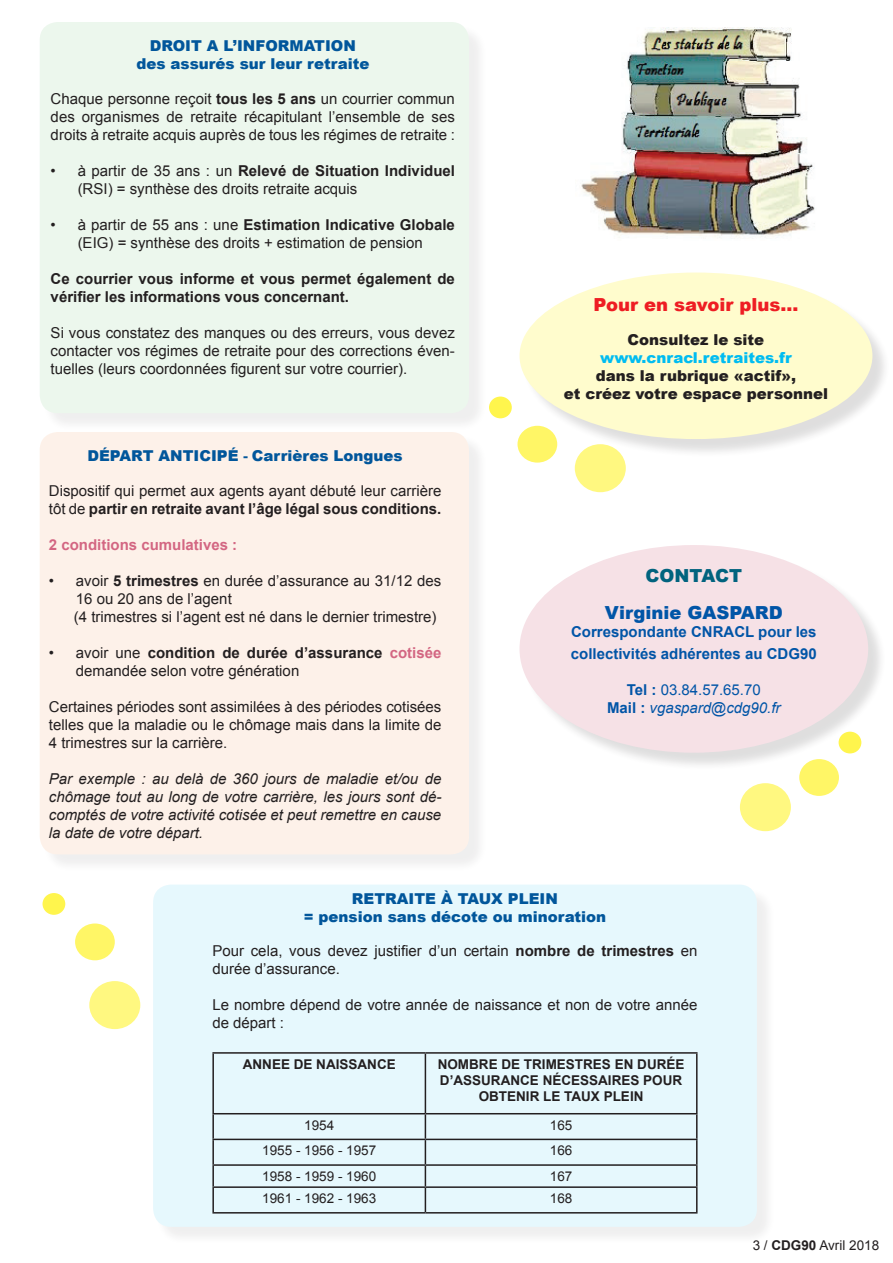
<style>
.page{position:relative;width:893px;height:1263px;background:#fff}
.page>*{position:absolute;margin:0;border:0;box-sizing:border-box;transform-origin:0 0}
.t1{font:900 18px "Arial";color:#ee1d23}
.t2{font:900 18px "Arial";color:#0155a7}
.t3{font:900 18px "Arial";color:#01637e}
.t4{font:15px/18px "Arial";color:#231f20}
.t5{font:italic 15px/18px "Arial";color:#231f20;text-align:justify}
.t6{font:900 15px/18px "Arial";color:#01569b;text-align:center}
.t7{font:700 15px/18px "Arial";color:#231f20}
.t8{font:900 15px/18px "Arial";color:#231f20;text-align:center}
.t9{font:700 15px/21.6px "Arial";color:#0155a7}
.t10{font:italic 15px/18px "Arial";color:#0155a7;text-align:center}
.t11{font:700 15px "Arial";color:#d36682}
.t12{font:900 15px "Arial";color:#00bcf1}
.t13{font:700 13.5px/16.2px "Arial";color:#231f20;text-align:center}
.t14{font:13.5px "Arial";color:#231f20}
.s1{font-weight:700}
.s2{font-weight:700;color:#d36682}
.s3{font-weight:700;font-style:normal}
.s4{font-style:normal}
</style>
<div class="page">
<div style="left:155px;top:887px;width:621px;height:358px;background:#f3f3f3"></div>
<div style="left:153px;top:884px;width:604px;height:343px;background:#e6f8fd;border-radius:18px"></div>
<div style="left:522px;top:547px;width:365px;height:224px;background:#231f20;opacity:.75"></div>
<div style="left:519px;top:545px;width:349px;height:208px;background:#f6e1e6;border-radius:50%"></div>
<div style="left:522px;top:275px;width:369px;height:183px;background:#231f20;opacity:.75"></div>
<div style="left:519px;top:272px;width:353px;height:167px;background:#fffccd;border-radius:50%"></div>
<div style="left:42px;top:434px;width:445px;height:439px;background:#f4f4f4"></div>
<div style="left:40px;top:432px;width:429px;height:422px;background:#fdf1e9;border-radius:18px"></div>
<div style="left:42px;top:24px;width:445px;height:408px;background:#f3f3f3"></div>
<div style="left:40px;top:22px;width:429px;height:391px;background:#ecf7ed;border-radius:18px"></div>
<hr style="left:212px;top:1052px;width:213px;height:2px;background:#231f20">
<hr style="left:212px;top:1054px;width:2px;height:59px;background:#231f20">
<hr style="left:425px;top:1052px;width:272px;height:2px;background:#231f20">
<hr style="left:425px;top:1054px;width:1px;height:59px;background:#231f20">
<hr style="left:696px;top:1054px;width:2px;height:59px;background:#231f20">
<hr style="left:212px;top:1113px;width:213px;height:1px;background:#231f20">
<hr style="left:212px;top:1114px;width:2px;height:25px;background:#231f20">
<hr style="left:425px;top:1113px;width:272px;height:1px;background:#231f20">
<hr style="left:696px;top:1114px;width:2px;height:25px;background:#231f20">
<hr style="left:212px;top:1139px;width:213px;height:1px;background:#231f20">
<hr style="left:212px;top:1140px;width:2px;height:24px;background:#231f20">
<hr style="left:425px;top:1139px;width:272px;height:1px;background:#231f20">
<hr style="left:696px;top:1140px;width:2px;height:24px;background:#231f20">
<hr style="left:212px;top:1164px;width:213px;height:2px;background:#231f20">
<hr style="left:212px;top:1166px;width:2px;height:20px;background:#231f20">
<hr style="left:425px;top:1164px;width:272px;height:2px;background:#231f20">
<hr style="left:696px;top:1166px;width:2px;height:20px;background:#231f20">
<hr style="left:212px;top:1186px;width:213px;height:2px;background:#231f20">
<hr style="left:212px;top:1188px;width:2px;height:24px;background:#231f20">
<hr style="left:425px;top:1186px;width:272px;height:2px;background:#231f20">
<svg style="left:425px;top:1114px;width:1px;height:98px"></svg>
<hr style="left:696px;top:1188px;width:2px;height:24px;background:#231f20">
<hr style="left:212px;top:1212px;width:213px;height:1px;background:#231f20">
<hr style="left:425px;top:1212px;width:272px;height:1px;background:#231f20">
<img style="left:581px;top:28px;width:234px;height:210px">
<div style="left:489px;top:397px;width:23px;height:21px;background:#fff54d;border-radius:50%"></div>
<div style="left:517px;top:426px;width:40px;height:37px;background:#fff666;border-radius:50%"></div>
<div style="left:575px;top:444px;width:51px;height:48px;background:#fff880;border-radius:50%"></div>
<div style="left:43px;top:893px;width:22px;height:22px;background:#fff54d;border-radius:50%"></div>
<div style="left:75px;top:923px;width:40px;height:37px;background:#fff666;border-radius:50%"></div>
<div style="left:89px;top:981px;width:51px;height:48px;background:#fff880;border-radius:50%"></div>
<div style="left:839px;top:732px;width:22px;height:21px;background:#fff54d;border-radius:50%"></div>
<div style="left:799px;top:759px;width:40px;height:37px;background:#fff666;border-radius:50%"></div>
<div style="left:740px;top:783px;width:51px;height:48px;background:#fff880;border-radius:50%"></div>
<p class="t6" style="left:136px;top:36px;width:234px">DROIT A L’INFORMATION des assurés sur leur retraite</p>
<p class="t4" style="left:51px;top:89px;width:406px;text-align:justify">Chaque personne reçoit <span class="s1">tous les 5 ans</span> un courrier commun des organismes de retraite récapitulant l’ensemble de ses droits à retraite acquis auprès de tous les régimes de retraite :</p>
<p class="t4" style="left:78px;top:161px;width:379px;text-indent:-27px">• à partir de 35 ans : un <span class="s1">Relevé de Situation Individuel </span>(RSI) = synthèse des droits retraite acquis</p>
<p class="t4" style="left:51px;top:215px;width:406px;text-align:center">• à partir de 55 ans : une <span class="s1">Estimation Indicative Globale </span>(EIG) = synthèse des droits + estimation de pension</p>
<p class="t7" style="left:51px;top:270px;width:406px">Ce courrier vous informe et vous permet également de vérifier les informations vous concernant.</p>
<p class="t4" style="left:51px;top:323px;width:406px;text-align:justify">Si vous constatez des manques ou des erreurs, vous devez contacter vos régimes de retraite pour des corrections éven&shy;tuelles (leurs coordonnées figurent sur votre courrier).</p>
<p class="t6" style="left:87px;top:446px;width:317px">DÉPART ANTICIPÉ <span class="s1">-</span> Carrières Longues</p>
<p class="t4" style="left:49px;top:481px;width:394px">Dispositif qui permet aux agents ayant débuté leur carrière tôt de <span class="s1">partir en retraite avant l’âge légal sous conditions.</span></p>
<p class="t11" style="left:49px;top:534px;width:190px">2 conditions cumulatives :</p>
<p class="t4" style="left:74px;top:571px;width:369px;text-indent:-25px">• avoir <span class="s1">5 trimestres</span> en durée d’assurance au 31/12 des<br>16 ou 20 ans de l’agent<br>(4 trimestres si l’agent est né dans le dernier trimestre)</p>
<p class="t4" style="left:76px;top:643px;width:367px;text-indent:-27px">• avoir une <span class="s1">condition de durée d’assurance</span> <span class="s2">cotisée </span>demandée selon votre génération</p>
<p class="t4" style="left:49px;top:697px;width:394px;text-align:justify">Certaines périodes sont assimilées à des périodes cotisées telles que la maladie ou le chômage mais dans la limite de 4 trimestres sur la carrière.</p>
<p class="t5" style="left:49px;top:769px;width:394px">Par exemple : au delà de 360 jours de maladie et/ou de chômage tout au long de votre carrière, les jours sont dé&shy;comptés de votre activité cotisée et peut remettre en cause la date de votre départ.</p>
<p class="t1" style="left:594px;top:292px;width:206px">Pour en savoir plus...</p>
<p class="t8" style="left:628px;top:331px;width:138px">Consultez le site</p>
<p class="t12" style="left:600px;top:347px;width:193px">www.cnracl.retraites.fr</p>
<p class="t8" style="left:564px;top:367px;width:266px">dans la rubrique «actif»,<br>et créez votre espace personnel</p>
<p class="t3" style="left:646px;top:562px;width:98px">CONTACT</p>
<p class="t2" style="left:605px;top:600px;width:180px">Virginie GASPARD</p>
<p class="t9" style="left:571px;top:622px;width:247px">Correspondante CNRACL pour les collectivités adhérentes au CDG90</p>
<p class="t10" style="left:607px;top:681px;width:175px"><span class="s3">Tel :</span> <span class="s4">03.84.57.65.70<br></span><span class="s3">Mail :</span> vgaspard@cdg90.fr</p>
<p class="t6" style="left:304px;top:889px;width:304px">RETRAITE À TAUX PLEIN<br>= pension sans décote ou minoration</p>
<p class="t4" style="left:212px;top:942px;width:487px">Pour cela, vous devez justifier d’un certain <span class="s1">nombre de trimestres</span> en durée d’assurance.</p>
<p class="t4" style="left:212px;top:996px;width:487px">Le nombre dépend de votre année de naissance et non de votre année de départ :</p>
<p class="t13" style="left:243px;top:1056px;width:155px">ANNEE DE NAISSANCE</p>
<p class="t13" style="left:438px;top:1056px;width:248px">NOMBRE DE TRIMESTRES EN DURÉE<br>D’ASSURANCE NÉCESSAIRES POUR<br>OBTENIR LE TAUX PLEIN</p>
<p class="t14" style="left:304px;top:1116px;width:32px">1954</p>
<p class="t14" style="left:550px;top:1116px;width:24px">165</p>
<p class="t14" style="left:262px;top:1141px;width:116px">1955 - 1956 - 1957</p>
<p class="t14" style="left:550px;top:1141px;width:24px">166</p>
<p class="t14" style="left:262px;top:1167px;width:116px">1958 - 1959 - 1960</p>
<p class="t14" style="left:550px;top:1167px;width:24px">167</p>
<p class="t14" style="left:262px;top:1189px;width:116px">1961 - 1962 - 1963</p>
<p class="t14" style="left:550px;top:1189px;width:24px">168</p>
<p class="t14" style="left:753px;top:1236px;width:128px">3 / <span class="s1">CDG90</span> Avril 2018</p>
</div>
